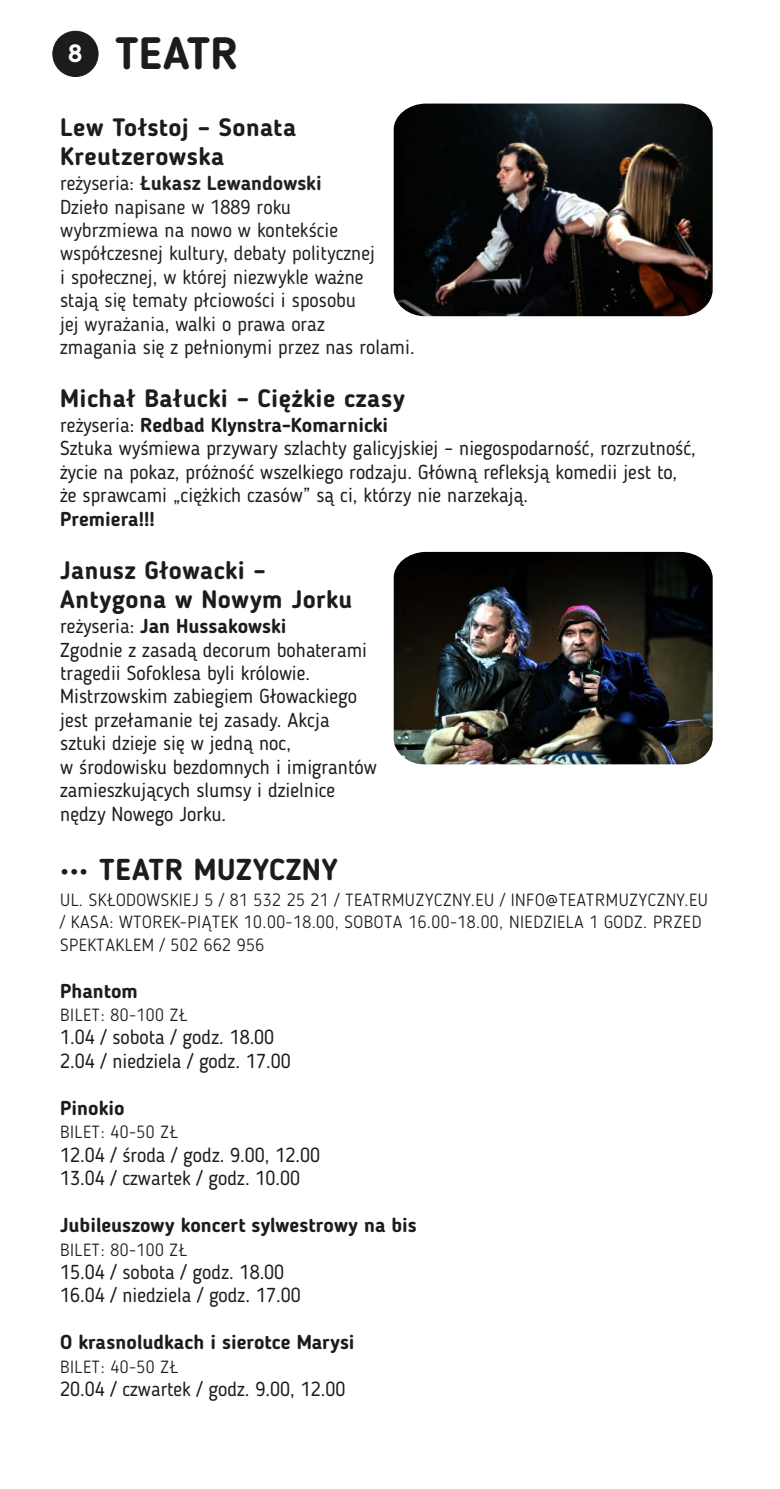
<style>
.page{position:relative;width:780px;height:1489px;background:#fff}
.page>*{position:absolute;margin:0;border:0;box-sizing:border-box;transform-origin:0 0}
.t1{font:700 45px "Blogger Sans";color:#1c1c1c}
.t2{font:700 30px "Blogger Sans";letter-spacing:.02em;color:#1c1c1c}
.t3{font:700 25px/29.5px "Blogger Sans";letter-spacing:.015em;color:#1c1c1c}
.t4{font:20px/23.5px "Blogger Sans";color:#1c1c1c}
.t5{font:20px/23.5px "Blogger Sans";color:#212121}
.t6{font:700 20px "Blogger Sans";color:#1c1c1c}
.t7{font:300 17.5px/22.5px "Blogger Sans";letter-spacing:.03em;color:#1c1c1c}
.s1{font-weight:700}
</style>
<div class="page">
<div style="left:53px;top:31px;width:45px;height:46px;background:#1c1c1c;border:1px solid #1c1c1c;border-radius:50%"></div>
<img style="left:393px;top:104px;width:319px;height:212px">
<img style="left:393px;top:552px;width:319px;height:212px">
<h1 class="t1" style="left:68px;top:35px;width:171px"><sup>8</sup> TEATR</h1>
<p class="t3" style="left:60px;top:115px;width:237px">Lew Tołstoj – Sonata<br>Kreutzerowska</p>
<p class="t5" style="left:60px;top:173px;width:356px">reżyseria: <span class="s1">Łukasz Lewandowski<br></span>Dzieło napisane w 1889 roku<br>wybrzmiewa na nowo w kontekście współczesnej kultury, debaty politycznej<br>i społecznej, w której niezwykle ważne<br>stają się tematy płciowości i sposobu<br>jej wyrażania, walki o prawa oraz<br>zmagania się z pełnionymi przez nas rolami.</p>
<p class="t3" style="left:60px;top:386px;width:346px">Michał Bałucki – Ciężkie czasy</p>
<p class="t4" style="left:60px;top:415px;width:637px">reżyseria: <span class="s1">Redbad Klynstra-Komarnicki<br></span>Sztuka wyśmiewa przywary szlachty galicyjskiej – niegospodarność, rozrzutność, życie na pokaz, próżność wszelkiego rodzaju. Główną refleksją komedii jest to, że sprawcami „ciężkich czasów” są ci, którzy nie narzekają.</p>
<p class="t6" style="left:60px;top:510px;width:96px">Premiera!!!</p>
<p class="t3" style="left:60px;top:557px;width:293px">Janusz Głowacki –<br>Antygona w Nowym Jorku</p>
<p class="t4" style="left:60px;top:616px;width:318px">reżyseria: <span class="s1">Jan Hussakowski<br></span>Zgodnie z zasadą decorum bohaterami tragedii Sofoklesa byli królowie.<br>Mistrzowskim zabiegiem Głowackiego jest przełamanie tej zasady. Akcja sztuki dzieje się w jedną noc,<br>w środowisku bezdomnych i imigrantów zamieszkujących slumsy i dzielnice nędzy Nowego Jorku.</p>
<h2 class="t2" style="left:60px;top:856px;width:279px">••• TEATR MUZYCZNY</h2>
<p class="t7" style="left:60px;top:889px;width:649px">UL. SKŁODOWSKIEJ 5 / 81 532 25 21 / TEATRMUZYCZNY.EU / INFO@TEATRMUZYCZNY.EU / KASA: WTOREK-PIĄTEK 10.00-18.00, SOBOTA 16.00-18.00, NIEDZIELA 1 GODZ. PRZED<br>SPEKTAKLEM / 502 662 956</p>
<p class="t6" style="left:60px;top:982px;width:79px">Phantom</p>
<p class="t7" style="left:60px;top:1005px;width:129px">BILET: 80-100 ZŁ</p>
<p class="t4" style="left:60px;top:1027px;width:232px">1.04 / sobota / godz. 18.00<br>2.04 / niedziela / godz. 17.00</p>
<p class="t6" style="left:60px;top:1099px;width:66px">Pinokio</p>
<p class="t7" style="left:60px;top:1122px;width:119px">BILET: 40-50 ZŁ</p>
<p class="t4" style="left:60px;top:1144px;width:261px">12.04 / środa / godz. 9.00, 12.00<br>13.04 / czwartek / godz. 10.00</p>
<p class="t6" style="left:60px;top:1216px;width:358px">Jubileuszowy koncert sylwestrowy na bis</p>
<p class="t7" style="left:60px;top:1239px;width:129px">BILET: 80-100 ZŁ</p>
<p class="t4" style="left:60px;top:1261px;width:242px">15.04 / sobota / godz. 18.00<br>16.04 / niedziela / godz. 17.00</p>
<p class="t6" style="left:60px;top:1333px;width:296px">O krasnoludkach i sierotce Marysi</p>
<p class="t7" style="left:60px;top:1356px;width:119px">BILET: 40-50 ZŁ</p>
<p class="t4" style="left:60px;top:1378px;width:287px">20.04 / czwartek / godz. 9.00, 12.00</p>
</div>
